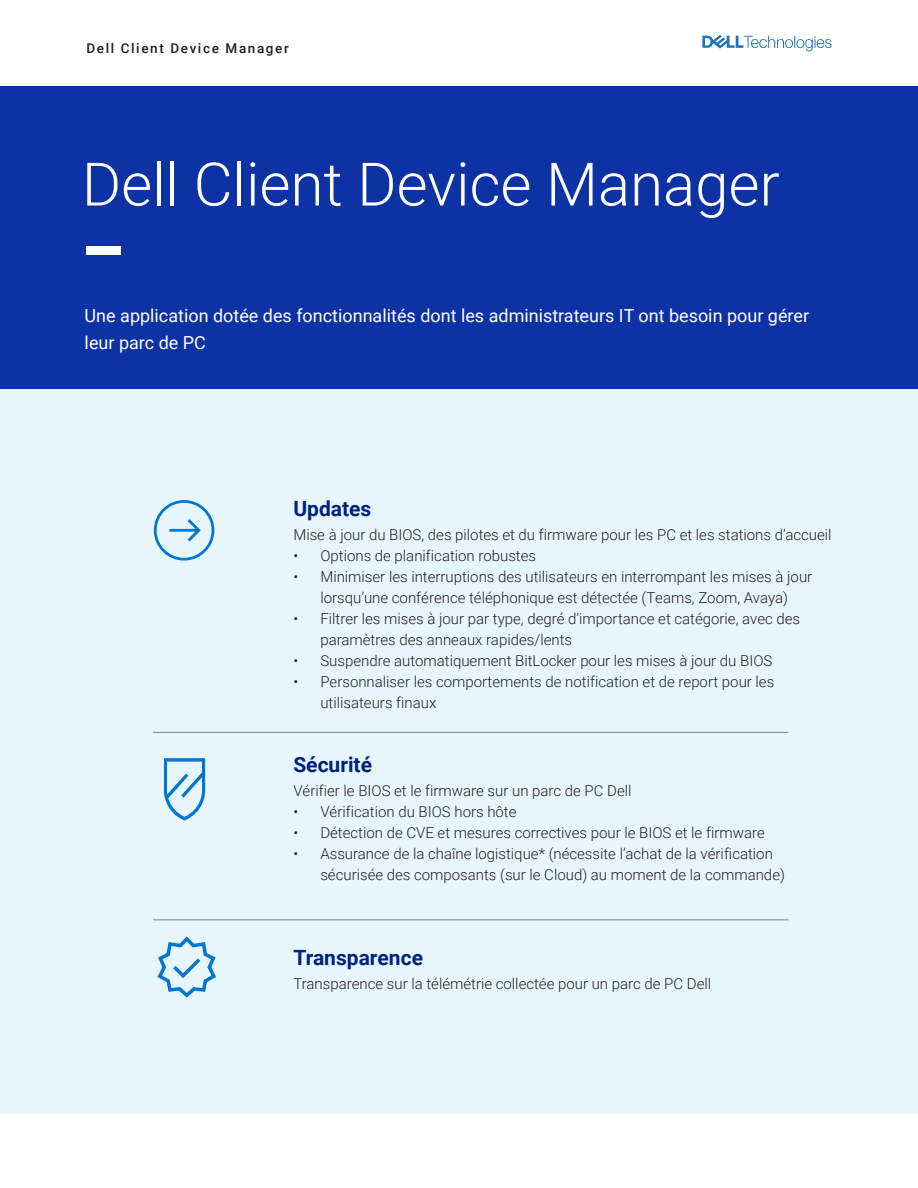
<style>
.page{position:relative;width:918px;height:1188px;background:#fff}
.page>*{position:absolute;margin:0;border:0;box-sizing:border-box;transform-origin:0 0}
.Paragraph_Style_2{font:300 60px "Roboto";color:#fff}
.Paragraph_Style_10{font:700 21px "Roboto";color:#00227f}
.Paragraph_Style_7{font:700 21px "Roboto";color:#00227f}
.Paragraph_Style_4{font:700 21px "Roboto";color:#00227f}
.Paragraph_Style_3{font:18px/27px "Roboto";color:#fff}
.Paragraph_Style_6{font:300 15px/21px "Roboto";color:#231f20}
.Paragraph_Style_9{font:300 15px/21px "Roboto";color:#231f20}
.Paragraph_Style_5{font:300 15px "Roboto";color:#231f20}
.Paragraph_Style_11{font:300 15px "Roboto";color:#231f20}
.Paragraph_Style_8{font:300 15px "Roboto";color:#231f20}
.Paragraph_Style_1{font:500 13.5px "Roboto";letter-spacing:.12em;color:#231f20}
</style>
<div class="page">
<div style="left:0;top:389px;width:918px;height:725px;background:#e7f6fd"></div>
<svg style="left:702px;top:35px;width:130px;height:16px"></svg>
<div style="left:0;top:86px;width:918px;height:303px;background:#0c32a4"></div>
<div style="left:86px;top:246px;width:34px;height:9px;background:#fff"></div>
<hr style="left:169px;top:529px;width:29px;height:3px;background:#0076ce">
<svg style="left:185px;top:519px;width:16px;height:23px"></svg>
<div style="left:154px;top:500px;width:60px;height:61px;border:3px solid #0076ce;border-radius:50%"></div>
<svg style="left:163px;top:758px;width:43px;height:63px"></svg>
<svg style="left:157px;top:936px;width:59px;height:62px"></svg>
<hr style="left:153px;top:732px;width:636px;height:1px;background:#808080">
<hr style="left:153px;top:920px;width:636px;height:1px;background:#808080">
<p class="Paragraph_Style_1" style="left:86px;top:39px;width:204px">Dell Client Device Manager</p>
<p class="Paragraph_Style_2" style="left:82px;top:142px;width:699px">Dell Client Device Manager</p>
<p class="Paragraph_Style_3" style="left:85px;top:301px;width:726px">Une application dotée des fonctionnalités dont les administrateurs IT ont besoin pour gérer leur parc de PC</p>
<p class="Paragraph_Style_4" style="left:293px;top:494px;width:79px">Updates</p>
<p class="Paragraph_Style_5" style="left:293px;top:524px;width:540px">Mise à jour du BIOS, des pilotes et du firmware pour les PC et les stations d’accueil</p>
<p class="Paragraph_Style_6" style="left:293px;top:545px;width:244px">• Options de planification robustes</p>
<p class="Paragraph_Style_6" style="left:293px;top:566px;width:520px;text-align:center">• Minimiser les interruptions des utilisateurs en interrompant les mises à jour lorsqu’une conférence téléphonique est détectée (Teams, Zoom, Avaya)</p>
<p class="Paragraph_Style_6" style="left:320px;top:608px;width:481px;text-indent:-27px">• Filtrer les mises à jour par type, degré d’importance et catégorie, avec des paramètres des anneaux rapides/lents</p>
<p class="Paragraph_Style_6" style="left:293px;top:650px;width:481px">• Suspendre automatiquement BitLocker pour les mises à jour du BIOS</p>
<p class="Paragraph_Style_6" style="left:320px;top:671px;width:455px;text-indent:-27px">• Personnaliser les comportements de notification et de report pour les utilisateurs finaux</p>
<p class="Paragraph_Style_7" style="left:293px;top:750px;width:80px">Sécurité</p>
<p class="Paragraph_Style_8" style="left:293px;top:781px;width:340px">Vérifier le BIOS et le firmware sur un parc de PC Dell</p>
<p class="Paragraph_Style_9" style="left:293px;top:801px;width:225px">• Vérification du BIOS hors hôte</p>
<p class="Paragraph_Style_9" style="left:293px;top:822px;width:473px">• Détection de CVE et mesures correctives pour le BIOS et le firmware</p>
<p class="Paragraph_Style_9" style="left:320px;top:843px;width:466px;text-indent:-27px">• Assurance de la chaîne logistique* (nécessite l’achat de la vérification sécurisée des composants (sur le Cloud) au moment de la commande)</p>
<p class="Paragraph_Style_10" style="left:293px;top:943px;width:131px">Transparence</p>
<p class="Paragraph_Style_11" style="left:293px;top:973px;width:419px">Transparence sur la télémétrie collectée pour un parc de PC Dell</p>
</div>
